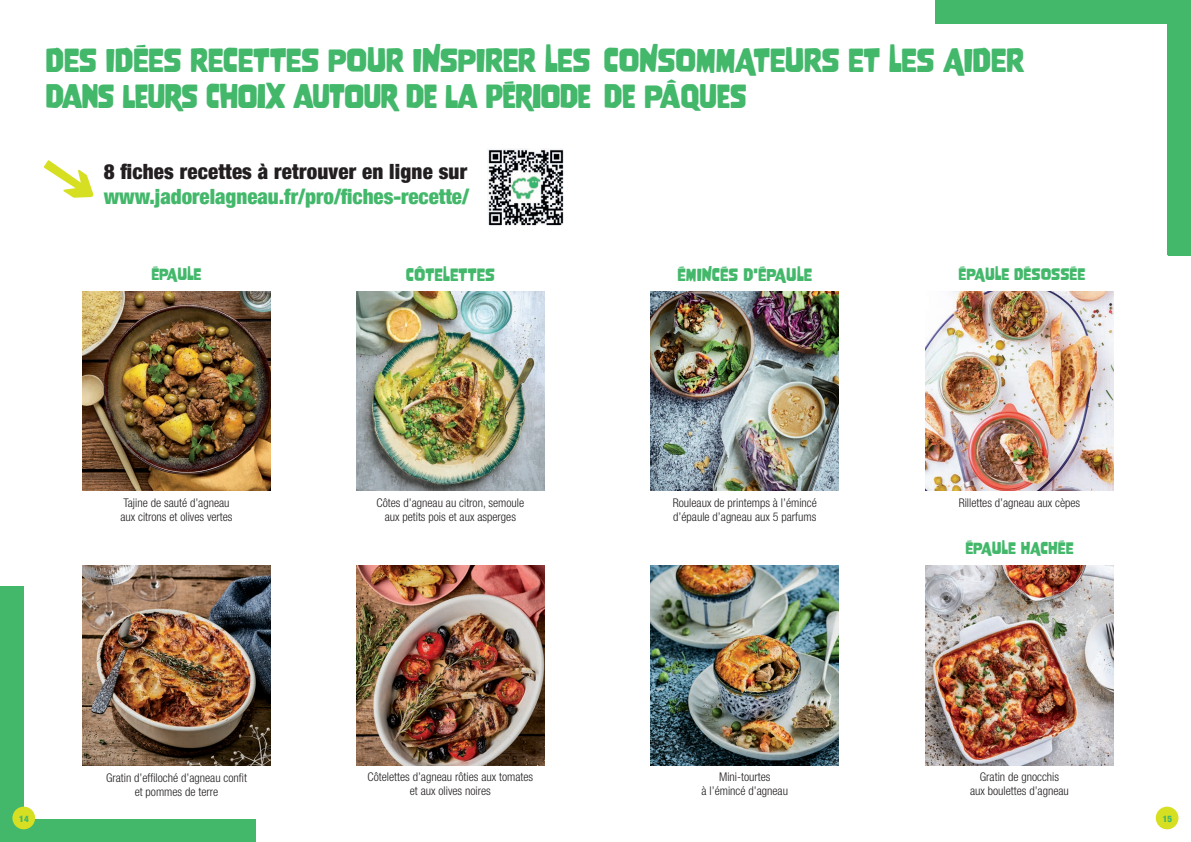
<style>
.page{position:relative;width:1191px;height:842px;background:#fff}
.page>*{position:absolute;margin:0;border:0;box-sizing:border-box;transform-origin:0 0}
.t1{font:30px/36px "Nove";letter-spacing:-.02em;color:#43b86b}
.t2{font:900 condensed 21px "Helvetica Neue";color:#43b86b}
.t3{font:900 condensed 21px "Helvetica Neue";letter-spacing:.01em;color:#231f20}
.t4{font:16px "Nove";color:#43b86b}
.t5{font:15px "Nove";color:#43b86b}
.t6{font:300 condensed 12px/14px "Helvetica Neue";color:#231f20;text-align:center}
.t7{font:900 condensed 9px "Helvetica Neue";color:#43b86b}
</style>
<div class="page">
<div style="left:0;top:586px;width:256px;height:256px;background:#43b86b"></div>
<div style="left:24px;top:24px;width:1143px;height:794px;background:#fff"></div>
<svg style="left:935px;top:0;width:256px;height:256px"></svg>
<div style="left:12px;top:807px;width:23px;height:22px;background:#d6df21;border-radius:50%"></div>
<div style="left:1155px;top:807px;width:23px;height:22px;background:#d6df21;border-radius:50%"></div>
<img style="left:487px;top:149px;width:77px;height:77px">
<svg style="left:44px;top:160px;width:49px;height:38px"></svg>
<img style="left:925px;top:566px;width:188px;height:199px">
<img style="left:925px;top:291px;width:188px;height:199px">
<img style="left:651px;top:566px;width:188px;height:199px">
<img style="left:651px;top:291px;width:188px;height:199px">
<img style="left:356px;top:566px;width:188px;height:199px">
<img style="left:356px;top:291px;width:188px;height:199px">
<img style="left:82px;top:566px;width:188px;height:199px">
<img style="left:82px;top:291px;width:188px;height:199px">
<p class="t1" style="left:45px;top:43px;width:980px">DES IDÉES RECETTES POUR INSPIRER LES CONSOMMATEURS ET LES AIDER<br>DANS LEURS CHOIX AUTOUR DE LA PÉRIODE DE PÂQUES</p>
<p class="t3" style="left:104px;top:154px;width:365px">8 fiches recettes à retrouver en ligne sur</p>
<p class="t2" style="left:104px;top:179px;width:367px">www.jadorelagneau.fr/pro/fiches-recette/</p>
<p class="t5" style="left:151px;top:265px;width:52px">ÉPAULE</p>
<p class="t4" style="left:406px;top:265px;width:90px">CÔTELETTES</p>
<p class="t4" style="left:677px;top:265px;width:136px">ÉMINCÉS D'ÉPAULE</p>
<p class="t5" style="left:958px;top:265px;width:128px">ÉPAULE DÉSOSSÉE</p>
<p class="t6" style="left:120px;top:495px;width:114px;line-height:14.4px;text-align:left">Tajine de sauté d’agneau aux citrons et olives vertes</p>
<p class="t6" style="left:376px;top:496px;width:149px">Côtes d’agneau au citron, semoule aux petits pois et aux asperges</p>
<p class="t6" style="left:673px;top:496px;width:146px;text-align:left">Rouleaux de printemps à l’émincé d’épaule d’agneau aux 5 parfums</p>
<p class="t6" style="left:958px;top:496px;width:123px">Rillettes d’agneau aux cèpes</p>
<p class="t5" style="left:965px;top:540px;width:110px">ÉPAULE HACHÉE</p>
<p class="t6" style="left:106px;top:770px;width:142px">Gratin d’effiloché d’agneau confit et pommes de terre</p>
<p class="t6" style="left:367px;top:770px;width:167px">Côtelettes d’agneau rôties aux tomates et aux olives noires</p>
<p class="t6" style="left:701px;top:770px;width:88px">Mini-tourtes<br>à l’émincé d’agneau</p>
<p class="t6" style="left:970px;top:770px;width:100px">Gratin de gnocchis<br>aux boulettes d’agneau</p>
<p class="t7" style="left:19px;top:811px;width:11px">14</p>
<p class="t7" style="left:1162px;top:811px;width:11px">15</p>
</div>
